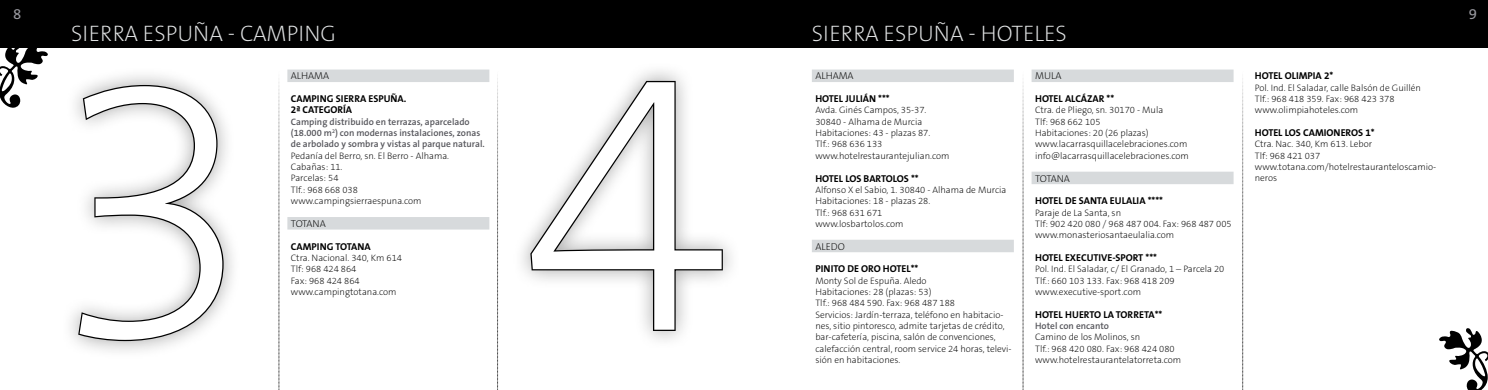
<style>
.page{position:relative;width:1488px;height:390px;background:#fff}
.page>*{position:absolute;margin:0;border:0;box-sizing:border-box;transform-origin:0 0}
.t1{font:200 380.62px "The Sans B2";color:#fff}
.t2{font:95px "Woodtype Ornaments Std";color:#000}
.t3{font:200 22.5px "The Sans B2";color:#e2e4e5}
.t4{font:15px "The Sans B5 Plain";color:#98989e}
.t5{font:700 10px "The Sans B7";color:#000}
.t6{font:200 10px "The Sans B2";color:#000}
.t7{font:200 9.38px/11.4px "The Sans B2";color:#000}
.t8{font:600 9.38px/11.4px "The Sans B6";color:#55555b}
</style>
<div class="page">
<div style="left:0;top:0;width:744px;height:48px;background:#000"></div>
<svg style="left:279px;top:86px;width:1px;height:304px"></svg>
<svg style="left:497px;top:78px;width:2px;height:312px"></svg>
<div style="left:744px;top:0;width:744px;height:48px;background:#000"></div>
<svg style="left:1023px;top:82px;width:1px;height:308px"></svg>
<svg style="left:1242px;top:78px;width:2px;height:312px"></svg>
<div style="left:812px;top:70px;width:202px;height:12px;background:#d7dadc"></div>
<div style="left:812px;top:240px;width:202px;height:12px;background:#d7dadc"></div>
<div style="left:1031px;top:70px;width:202px;height:12px;background:#d7dadc"></div>
<div style="left:1031px;top:172px;width:202px;height:12px;background:#d7dadc"></div>
<div style="left:287px;top:70px;width:202px;height:12px;background:#d7dadc"></div>
<div style="left:287px;top:217px;width:202px;height:12px;background:#d7dadc"></div>
<div style="left:58px;top:65px;width:182px;height:294px;background:#000;opacity:.35"></div>
<svg style="left:77px;top:84px;width:148px;height:258px"></svg>
<svg style="left:529px;top:80px;width:195px;height:252px"></svg>
<h3 class="t4" style="left:13px;top:6px;width:10px">8</h3>
<h2 class="t2" style="left:-2px;top:37px;width:52px">•</h2>
<h3 class="t3" style="left:71px;top:21px;width:23px">SIERRA</h3>
<h3 class="t3" style="left:143px;top:21px;width:195px">ESPU ÑA - CAMPI NG</h3>
<h3 class="t3" style="left:812px;top:21px;width:23px">SIERRA</h3>
<h3 class="t3" style="left:883px;top:21px;width:185px">ESPU ÑA - HOTELES</h3>
<h1 class="t1" style="left:46px;top:0;width:686px">3 4</h1>
<p class="t6" style="left:291px;top:71px;width:40px">Alhama</p>
<p class="t5" style="left:291px;top:93px;width:90px">CAMPING SIERRA ESPUÑA</p>
<p class="t5" style="left:404px;top:93px;width:4px">.</p>
<p class="t5" style="left:291px;top:105px;width:63px">2ª CATEGORÍA</p>
<p class="t8" style="left:291px;top:116px;width:195px">Camping distribuido en terrazas, aparcelado (18.000 m<sup>2</sup>) con modernas instalaciones, zonas de arbolado y sombra y vistas al parque natural.</p>
<p class="t7" style="left:291px;top:150px;width:160px">Pedanía del Berro, sn. El Berro - Alhama.<br>Cabañas: 11.<br>Parcelas: 54<br>Tlf.: 968 668 038 www.campingsierraespuna.com</p>
<p class="t6" style="left:291px;top:218px;width:36px">Totan a</p>
<p class="t5" style="left:291px;top:241px;width:33px">CAMPING</p>
<p class="t5" style="left:335px;top:241px;width:37px">TOTANA</p>
<p class="t7" style="left:291px;top:252px;width:113px">Ctra. Nacional. 340, Km 614<br>Tlf: 968 424 864<br>Fax: 968 424 864 www.campingtotana.com</p>
<p class="t6" style="left:815px;top:71px;width:40px">Alhama</p>
<p class="t5" style="left:815px;top:93px;width:76px">HOTEL JULIÁN ***</p>
<p class="t7" style="left:815px;top:105px;width:136px">Avda. Ginés Campos, 35-37.<br>30840 - Alhama de Murcia<br>Habitaciones: 43 - plazas 87.<br>Tlf.: 968 636 133 www.hotelrestaurantejulian.com</p>
<p class="t5" style="left:815px;top:173px;width:105px">HOTEL LOS BARTOLOS **</p>
<p class="t7" style="left:815px;top:184px;width:193px">Alfonso X el Sabio, 1. 30840 - Alhama de Murcia<br>Habitaciones: 18 - plazas 28.<br>Tlf.: 968 631 671<br>www.losbartolos.com</p>
<p class="t6" style="left:815px;top:241px;width:31px">Aledo</p>
<p class="t5" style="left:815px;top:263px;width:6px">PINITO</p>
<p class="t5" style="left:847px;top:263px;width:42px">DE ORO HOTEL</p>
<p class="t5" style="left:911px;top:263px;width:9px">**</p>
<p class="t7" style="left:815px;top:275px;width:198px">Monty Sol de Espuña. Aledo<br>Habitaciones: 28 (plazas: 53)<br>Tlf.: 968 484 590. Fax: 968 487 188<br>Servicios: Jardín-terraza, teléfono en habitacio&shy;nes, sitio pintoresco, admite tarjetas de crédito, bar-cafetería, piscina, salón de convenciones, calefacción central, room service 24 horas, televi&shy;sión en habitaciones.</p>
<p class="t6" style="left:1035px;top:71px;width:28px">Mula</p>
<p class="t5" style="left:1035px;top:93px;width:81px">HOTEL ALCÁZAR **</p>
<p class="t7" style="left:1035px;top:105px;width:155px">Ctra. de Pliego, sn. 30170 - Mula<br>Tlf: 968 662 105<br>Habitaciones: 20 (26 plazas) www.lacarrasquillacelebraciones.com info@lacarrasquillacelebraciones.com</p>
<p class="t6" style="left:1035px;top:173px;width:36px">Totan a</p>
<p class="t5" style="left:1035px;top:195px;width:129px">HOTEL DE SANTA EULALIA ****</p>
<p class="t7" style="left:1035px;top:207px;width:198px">Paraje de La Santa, sn<br>Tlf: 902 420 080 / 968 487 004. Fax: 968 487 005 www.monasteriosantaeulalia.com</p>
<p class="t5" style="left:1035px;top:252px;width:123px">HOTEL EXECUTIVE-SPORT ***</p>
<p class="t7" style="left:1035px;top:264px;width:191px">Pol. I nd. E l Saladar, c/ E l Granado, 1 – Parcela 20<br>Tlf.: 660 103 133. Fax: 968 418 209 www.executive-sport.com</p>
<p class="t5" style="left:1035px;top:309px;width:129px">HOTEL HU ERTO LA TORRETA**</p>
<p class="t8" style="left:1035px;top:320px;width:75px">Hotel con encanto</p>
<p class="t7" style="left:1035px;top:332px;width:148px">Camino de los Molinos, sn<br>Tlf.: 968 420 080. Fax: 968 424 080 www.hotelrestaurantelatorreta.com</p>
<p class="t5" style="left:1255px;top:71px;width:80px">HOTEL OLIMPIA 2*</p>
<p class="t7" style="left:1255px;top:82px;width:168px">Pol. I nd. El Saladar, calle Balsón de Guillén<br>Tlf.: 968 418 359. Fax: 968 423 378 www.olimpiahoteles.com</p>
<p class="t5" style="left:1255px;top:127px;width:121px">HOTEL LOS CAMIONEROS 1*</p>
<p class="t7" style="left:1255px;top:139px;width:183px">Ctra. Nac. 340, Km 613. Lebor<br>Tlf: 968 421 037 www.totana.com/hotelrestauranteloscamio&shy;neros</p>
<h3 class="t4" style="left:1468px;top:6px;width:10px">9</h3>
<h2 class="t2" style="left:1439px;top:322px;width:52px">•</h2>
</div>
